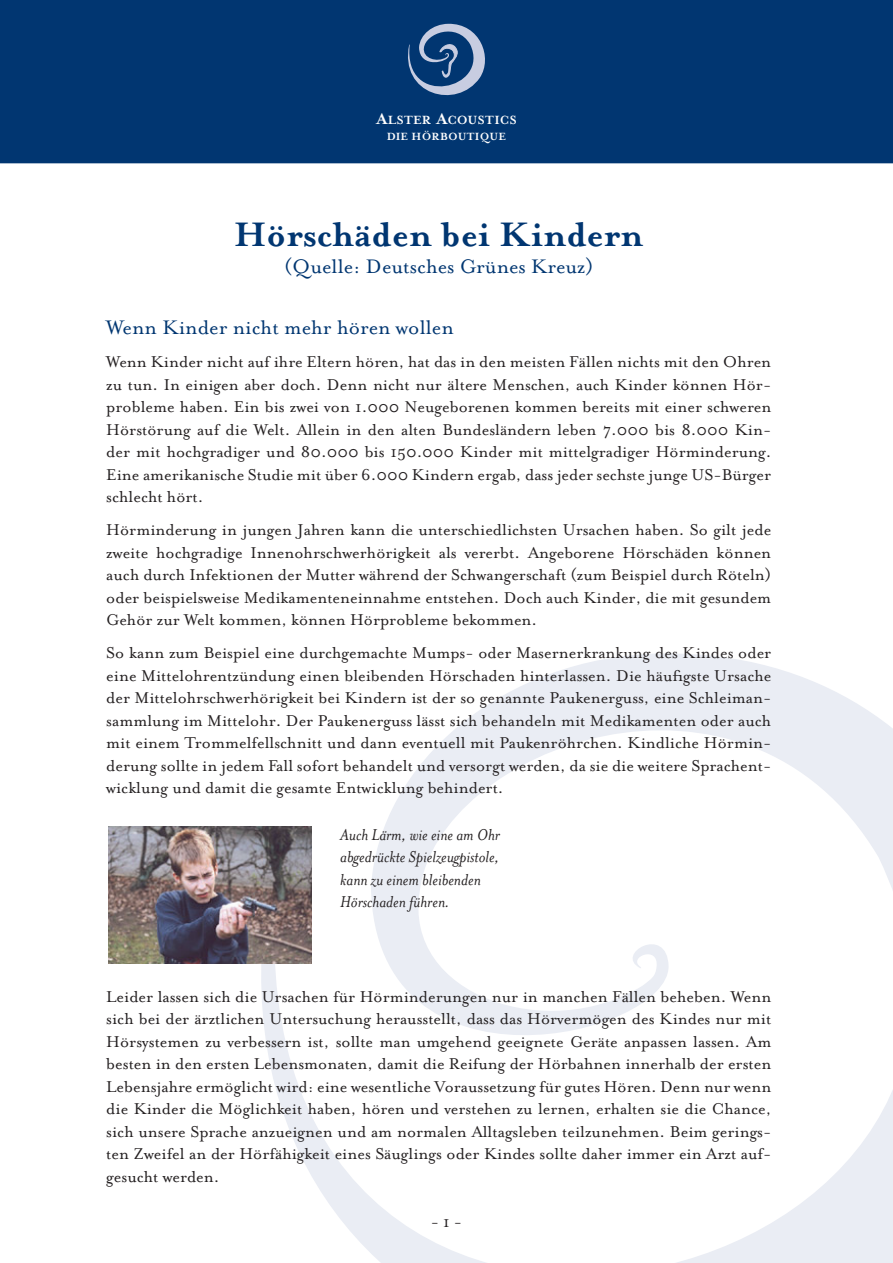
<style>
.page{position:relative;width:893px;height:1263px;background:#fff}
.page>*{position:absolute;margin:0;border:0;box-sizing:border-box;transform-origin:0 0}
.t1{font:700 39px "Mrs Eaves";color:#013671}
.t2{font:22.5px "Mrs Eaves Roman";color:#013671}
.t3{font:18px/22.5px "Mrs Eaves Roman";color:#231f20;text-align:justify}
.t4{font:italic 18px/22.5px "Mrs Eaves";color:#231f20}
.t5{font:700 13.65px "Mrs Eaves";letter-spacing:.02em;color:#fff}
.t6{font:700 12px "Mrs Eaves";letter-spacing:.02em;color:#fff}
.s1{font-size:17.55px}
</style>
<div class="page">
<svg style="left:261px;top:653px;width:632px;height:610px"></svg>
<div style="left:0;top:0;width:893px;height:163px;background:#013671"></div>
<svg style="left:399px;top:22px;width:94px;height:89px;background:#2c5789"></svg>
<img style="left:109px;top:826px;width:202px;height:138px">
<p class="t5" style="left:376px;top:112px;width:142px"><span class="s1">A</span>LSTER <span class="s1">A</span>COUSTICS</p>
<p class="t6" style="left:387px;top:130px;width:121px">DIE HÖRBOUTIQUE</p>
<h1 class="t1" style="left:234px;top:212px;width:411px">HÖRSCHÄDEN BEI KINDERN</h1>
<p class="t2" style="left:284px;top:254px;width:311px">(Quelle: Deutsches Grünes Kreuz)</p>
<p class="t2" style="left:106px;top:315px;width:349px">Wenn Kinder nicht mehr hören wollen</p>
<p class="t3" style="left:106px;top:351px;width:667px">Wenn Kinder nicht auf ihre Eltern hören, hat das in den meisten Fällen nichts mit den Ohren zu tun. In einigen aber doch. Denn nicht nur ältere Menschen, auch Kinder können Hör&shy;probleme haben. Ein bis zwei von 1.000 Neugeborenen kommen bereits mit einer schweren Hörstörung auf die Welt. Allein in den alten Bundesländern leben 7.000 bis 8.000 Kin&shy;der mit hochgradiger und 80.000 bis 150.000 Kinder mit mittelgradiger Hörminderung.<br>Eine amerikanische Studie mit über 6.000 Kindern ergab, dass jeder sechste junge US-Bürger schlecht hört.</p>
<p class="t3" style="left:106px;top:519px;width:667px">Hörminderung in jungen Jahren kann die unterschiedlichsten Ursachen haben. So gilt jede zweite hochgradige Innenohrschwerhörigkeit als vererbt. Angeborene Hörschäden können auch durch Infektionen der Mutter während der Schwangerschaft (zum Beispiel durch Röteln) oder beispielsweise Medikamenteneinnahme entstehen. Doch auch Kinder, die mit gesundem Gehör zur Welt kommen, können Hörprobleme bekommen.</p>
<p class="t3" style="left:106px;top:642px;width:667px">So kann zum Beispiel eine durchgemachte Mumps- oder Masernerkrankung des Kindes oder eine Mittelohrentzündung einen bleibenden Hörschaden hinterlassen. Die häufigste Ursache der Mittelohrschwerhörigkeit bei Kindern ist der so genannte Paukenerguss, eine Schleiman&shy;sammlung im Mittelohr. Der Paukenerguss lässt sich behandeln mit Medikamenten oder auch mit einem Trommelfellschnitt und dann eventuell mit Paukenröhrchen. Kindliche Hörmin&shy;derung sollte in jedem Fall sofort behandelt und versorgt werden, da sie die weitere Sprachent&shy;wicklung und damit die gesamte Entwicklung behindert.</p>
<p class="t4" style="left:340px;top:823px;width:161px">Auch Lärm, wie eine am Ohr abgedrückte Spielzeugpistole, kann zu einem bleibenden<br>Hörschaden führen.</p>
<p class="t3" style="left:106px;top:985px;width:667px">Leider lassen sich die Ursachen für Hörminderungen nur in manchen Fällen beheben. Wenn sich bei der ärztlichen Untersuchung herausstellt, dass das Hörvermögen des Kindes nur mit Hörsystemen zu verbessern ist, sollte man umgehend geeignete Geräte anpassen lassen. Am besten in den ersten Lebensmonaten, damit die Reifung der Hörbahnen innerhalb der ersten Lebensjahre ermöglicht wird: eine wesentliche Voraussetzung für gutes Hören. Denn nur wenn die Kinder die Möglichkeit haben, hören und verstehen zu lernen, erhalten sie die Chance, sich unsere Sprache anzueignen und am normalen Alltagsleben teilzunehmen. Beim gerings&shy;ten Zweifel an der Hörfähigkeit eines Säuglings oder Kindes sollte daher immer ein Arzt auf&shy;gesucht werden.</p>
<p class="t3" style="left:431px;top:1210px;width:33px">- 1 -</p>
</div>
